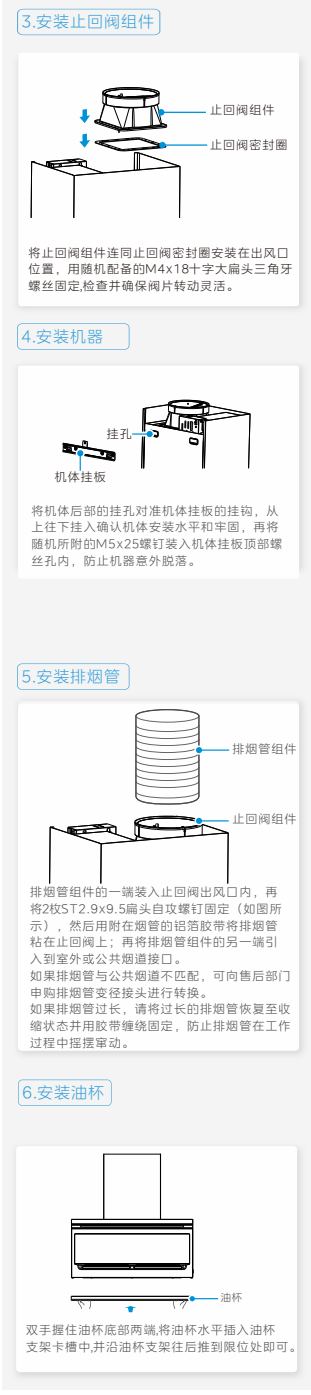
<style>
.page{position:relative;width:311px;height:1395px;background:#fff}
.page>*{position:absolute;margin:0;border:0;box-sizing:border-box;transform-origin:0 0}
.t1{font:300 16px "MEIDITYPE";letter-spacing:.055em;color:#359ed9}
.t2{font:300 12px/16.6px "MEIDITYPE";letter-spacing:.085em;color:#4d4a4a}
.t3{font:300 12px/16.6px "MEIDITYPE";letter-spacing:.085em;color:#231916}
.t4{font:300 10.2px "MEIDITYPE";color:#4d4a4a}
</style>
<div class="page">
<div style="left:2px;top:0;width:308px;height:1389px;background:#f4f4f4"></div>
<div style="left:18px;top:366px;width:280px;height:211px;background:#fefefe"></div>
<div style="left:18px;top:703px;width:280px;height:347px;background:#fefefe;border-radius:4px"></div>
<div style="left:222px;top:512px;width:70px;height:65px;background:#fefefe"></div>
<div style="left:16px;top:1146px;width:280px;height:226px;background:#fefefe;border-radius:4px"></div>
<svg style="left:18px;top:1079px;width:93px;height:27px"></svg>
<svg style="left:17px;top:663px;width:112px;height:27px"></svg>
<svg style="left:17px;top:323px;width:112px;height:27px"></svg>
<svg style="left:17px;top:9px;width:143px;height:26px"></svg>
<div style="left:19px;top:53px;width:279px;height:253px;background:#fefefe;border-radius:3px"></div>
<hr style="left:31px;top:162px;width:1px;height:56px;background:#000">
<hr style="left:73px;top:175px;width:1px;height:43px;background:#000">
<hr style="left:179px;top:166px;width:1px;height:52px;background:#000">
<hr style="left:161px;top:112px;width:44px;height:1px;background:#0092d8">
<hr style="left:162px;top:144px;width:45px;height:2px;background:#0092d8">
<svg style="left:32px;top:88px;width:148px;height:88px"></svg>
<svg style="left:132px;top:400px;width:118px;height:68px"></svg>
<svg style="left:62px;top:440px;width:53px;height:31px"></svg>
<div style="left:194px;top:745px;width:9px;height:9px;border:4px solid #fff;border-radius:3px"></div>
<hr style="left:198px;top:749px;width:30px;height:2px;background:#0092d8">
<svg style="left:135px;top:709px;width:66px;height:96px"></svg>
<svg style="left:49px;top:816px;width:179px;height:68px"></svg>
<hr style="left:71px;top:1300px;width:121px;height:1px;background:#000">
<hr style="left:71px;top:1299px;width:121px;height:1px;background:#000">
<hr style="left:71px;top:1296px;width:121px;height:1px;background:#000">
<hr style="left:103px;top:1154px;width:1px;height:65px;background:#000">
<hr style="left:160px;top:1154px;width:1px;height:65px;background:#000">
<hr style="left:103px;top:1154px;width:57px;height:1px;background:#000">
<svg style="left:71px;top:1219px;width:122px;height:59px"></svg>
<div style="left:187px;top:1294px;width:9px;height:9px;border:4px solid #fff;border-radius:2px"></div>
<svg style="left:125px;top:1306px;width:11px;height:6px"></svg>
<svg style="left:70px;top:1295px;width:21px;height:14px"></svg>
<svg style="left:173px;top:1295px;width:44px;height:14px"></svg>
<h1 class="t1" style="left:22px;top:14px;width:134px">3.安装止回阀组件</h1>
<p class="t3" style="left:210px;top:101px;width:66px">止回阀组件</p>
<p class="t3" style="left:210px;top:136px;width:79px">止回阀密封圈</p>
<p class="t3" style="left:29px;top:244px;width:265px">将止回阀组件连同止回阀密封圈安装在出风口位置，用随机配备的M4x18十字大扁头三角牙螺丝固定,检查并确保阀片转动灵活。</p>
<h1 class="t1" style="left:22px;top:328px;width:83px">4.安装机器</h1>
<p class="t3" style="left:107px;top:425px;width:27px">挂孔</p>
<p class="t3" style="left:54px;top:468px;width:53px">机体挂板</p>
<p class="t2" style="left:31px;top:502px;width:251px">将机体后部的挂孔对准机体挂板的挂钩，从上往下挂入确认机体安装水平和牢固，再将随机所附的M5x25螺钉装入机体挂板顶部螺丝孔内，防止机器意外脱落。</p>
<h1 class="t1" style="left:22px;top:668px;width:100px">5.安装排烟管</h1>
<p class="t2" style="left:232px;top:741px;width:66px">排烟管组件</p>
<p class="t2" style="left:232px;top:810px;width:66px">止回阀组件</p>
<p class="t2" style="left:30px;top:884px;width:261px">排烟管组件的一端装入止回阀出风口内，再将2枚ST2.9x9.5扁头自攻螺钉固定（如图所示），然后用附在烟管的铝箔胶带将排烟管粘在止回阀上；再将排烟管组件的另一端引入到室外或公共烟道接口。<br>如果排烟管与公共烟道不匹配，可向售后部门申购排烟管变径接头进行转换。<br>如果排烟管过长，请将过长的排烟管恢复至收缩状态并用胶带缠绕固定，防止排烟管在工作过程中摇摆窜动。</p>
<h1 class="t1" style="left:23px;top:1084px;width:83px">6.安装油杯</h1>
<p class="t4" style="left:220px;top:1292px;width:23px">油杯</p>
<p class="t2" style="left:26px;top:1322px;width:276px">双手握住油杯底部两端,将油杯水平插入油杯<br>支架卡槽中,并沿油杯支架往后推到限位处即可。</p>
</div>
